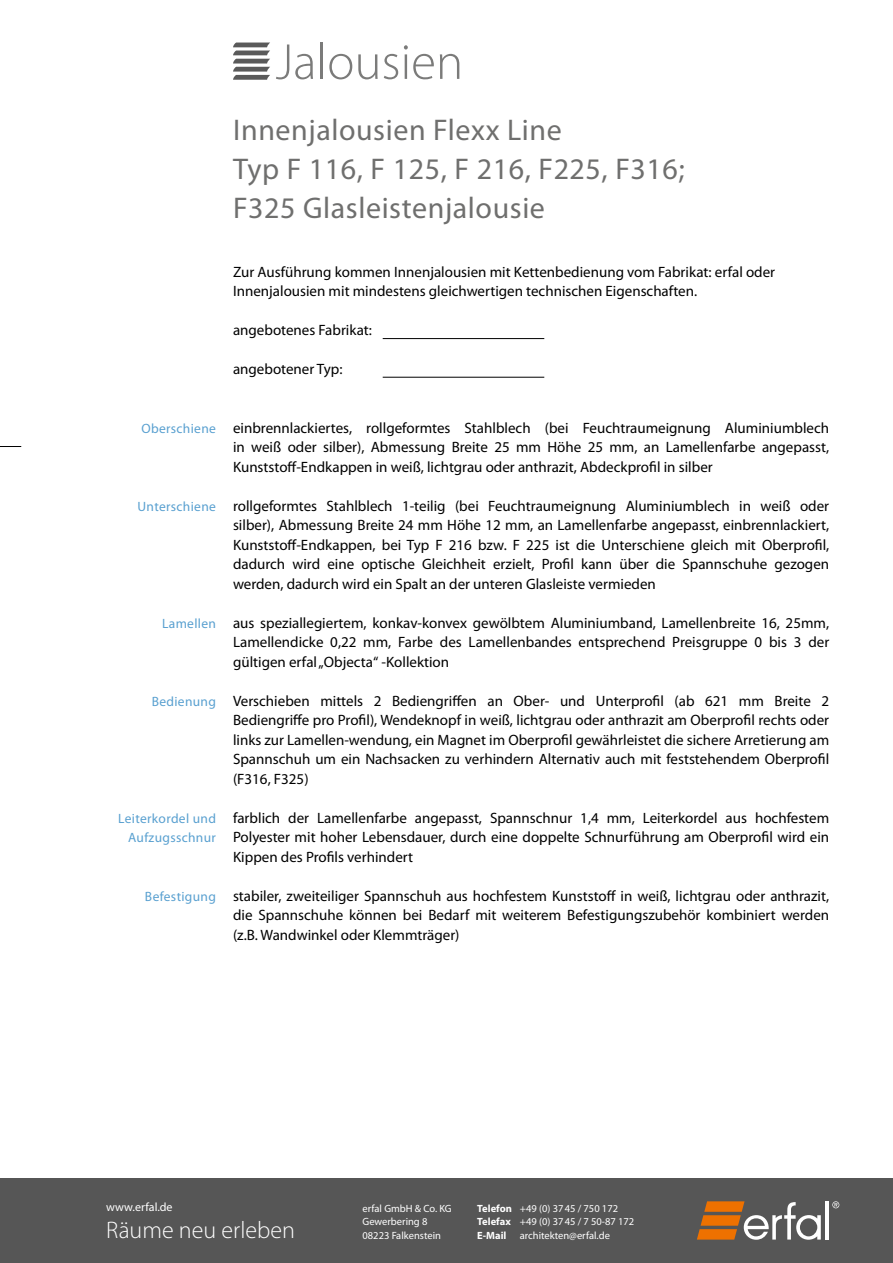
<style>
.page{position:relative;width:893px;height:1263px;background:#fff}
.page>*{position:absolute;margin:0;border:0;box-sizing:border-box;transform-origin:0 0}
.t1{font:300 51px "Myriad Pro";color:#7b7b7a}
.t2{font:30px/39px "Myriad Pro";letter-spacing:.02em;color:#6f6f6e}
.t3{font:300 24px "Myriad Pro";color:#fff}
.t4{font:15px/19.5px "Myriad Pro";color:#000;text-align:justify}
.t5{font:13.5px/19.5px "Myriad Pro";letter-spacing:.025em;color:#59a0d0;text-align:right}
.t6{font:12px "Myriad Pro";color:#fff}
.t7{font:10.5px/13.5px "Myriad Pro";color:#fff}
.s1{font-weight:700}
</style>
<div class="page">
<div style="left:0;top:1178px;width:893px;height:85px;background:#565656"></div>
<hr style="left:826px;top:1201px;width:3px;height:38px;background:#fff">
<svg style="left:832px;top:1201px;width:7px;height:7px"></svg>
<svg style="left:697px;top:1201px;width:124px;height:38px"></svg>
<svg style="left:0;top:446px;width:21px;height:1px"></svg>
<hr style="left:383px;top:338px;width:161px;height:1px;background:#000">
<hr style="left:383px;top:377px;width:161px;height:1px;background:#000">
<svg style="left:233px;top:43px;width:37px;height:37px"></svg>
<h1 class="t1" style="left:276px;top:31px;width:189px">Jalousien</h1>
<h2 class="t2" style="left:233px;top:110px;width:453px">Innenjalousien Flexx Line<br>Typ F 116, F 125, F 216, F225, F316;<br>F325 Glasleistenjalousie</h2>
<p class="t4" style="left:233px;top:262px;width:544px">Zur Ausführung kommen Innenjalousien mit Kettenbedienung vom Fabrikat: erfal oder<br>Innenjalousien mit mindestens gleichwertigen technischen Eigenschaften.</p>
<p class="t4" style="left:233px;top:320px;width:140px">angebotenes Fabrikat:</p>
<p class="t4" style="left:233px;top:359px;width:111px">angebotener Typ:</p>
<p class="t5" style="left:141px;top:418px;width:76px">Oberschiene</p>
<p class="t5" style="left:137px;top:496px;width:80px">Unterschiene</p>
<p class="t5" style="left:162px;top:613px;width:55px">Lamellen</p>
<p class="t5" style="left:152px;top:691px;width:66px">Bedienung</p>
<p class="t5" style="left:118px;top:808px;width:99px">Leiterkordel und<br>Aufzugsschnur</p>
<p class="t5" style="left:145px;top:886px;width:73px">Befestigung</p>
<p class="t4" style="left:233px;top:418px;width:598px">einbrennlackiertes, rollgeformtes Stahlblech (bei Feuchtraumeignung Aluminiumblech in weiß oder silber), Abmessung Breite 25 mm Höhe 25 mm, an Lamellenfarbe angepasst, Kunststoff-Endkappen in weiß, lichtgrau oder anthrazit, Abdeckprofil in silber</p>
<p class="t4" style="left:233px;top:496px;width:598px">rollgeformtes Stahlblech 1-teilig (bei Feuchtraumeignung Aluminiumblech in weiß oder silber), Abmessung Breite 24 mm Höhe 12 mm, an Lamellenfarbe angepasst, einbrennlackiert, Kunststoff-Endkappen, bei Typ F 216 bzw. F 225 ist die Unterschiene gleich mit Oberprofil, dadurch wird eine optische Gleichheit erzielt, Profil kann über die Spannschuhe gezogen werden, dadurch wird ein Spalt an der unteren Glasleiste vermieden</p>
<p class="t4" style="left:233px;top:613px;width:598px">aus speziallegiertem, konkav-konvex gewölbtem Aluminiumband, Lamellenbreite 16, 25mm, Lamellendicke 0,22 mm, Farbe des Lamellenbandes entsprechend Preisgruppe 0 bis 3 der gültigen erfal „Objecta“ -Kollektion</p>
<p class="t4" style="left:233px;top:691px;width:598px">Verschieben mittels 2 Bediengriffen an Ober- und Unterprofil (ab 621 mm Breite 2<br>Bediengriffe pro Profil), Wendeknopf in weiß, lichtgrau oder anthrazit am Oberprofil rechts oder links zur Lamellen-wendung, ein Magnet im Oberprofil gewährleistet die sichere Arretierung am Spannschuh um ein Nachsacken zu verhindern Alternativ auch mit feststehendem Oberprofil (F316, F325)</p>
<p class="t4" style="left:233px;top:808px;width:598px">farblich der Lamellenfarbe angepasst, Spannschnur 1,4 mm, Leiterkordel aus hochfestem Polyester mit hoher Lebensdauer, durch eine doppelte Schnurführung am Oberprofil wird ein Kippen des Profils verhindert</p>
<p class="t4" style="left:233px;top:886px;width:598px">stabiler, zweiteiliger Spannschuh aus hochfestem Kunststoff in weiß, lichtgrau oder anthrazit, die Spannschuhe können bei Bedarf mit weiterem Befestigungszubehör kombiniert werden (z.B. Wandwinkel oder Klemmträger)</p>
<p class="t6" style="left:106px;top:1200px;width:68px">www.erfal.de</p>
<h3 class="t3" style="left:106px;top:1216px;width:190px">Räume neu erleben</h3>
<p class="t7" style="left:362px;top:1201px;width:91px">erfal GmbH &amp; Co. KG<br>Gewerbering 8<br>08223 Falkenstein</p>
<p class="t7" style="left:477px;top:1201px;width:159px"><span class="s1">Telefon</span> +49 (0) 3745 / 750 172<br><span class="s1">Telefax</span> +49 (0) 3745 / 7 50-87 172<br><span class="s1">E-Mail</span></p>
<p class="t7" style="left:520px;top:1228px;width:92px">architekten@erfal.de</p>
</div>
